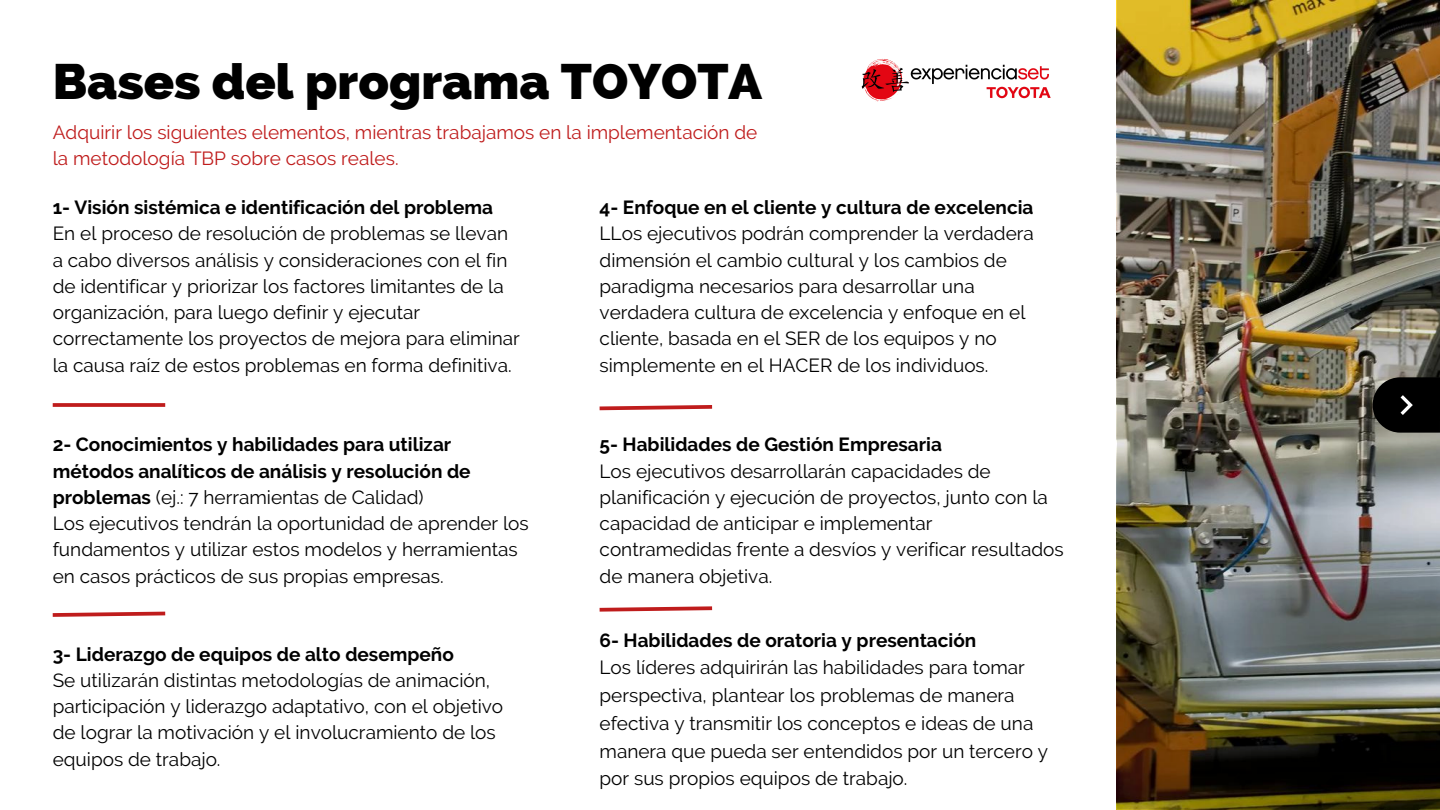
<style>
.page{position:relative;width:1440px;height:810px;background:#fff}
.page>*{position:absolute;margin:0;border:0;box-sizing:border-box;transform-origin:0 0}
.t1{font:800 50px "Raleway";color:#000}
.t2{font:19px/26.2px "Raleway";color:#000}
.t3{font:700 19px "Raleway";color:#000}
.t4{font:19px/26.2px "Raleway";color:#bf1c1c}
.s1{font-weight:700}
</style>
<div class="page">
<svg style="left:53px;top:403px;width:112px;height:4px"></svg>
<svg style="left:52px;top:611px;width:114px;height:6px"></svg>
<svg style="left:599px;top:405px;width:114px;height:6px"></svg>
<svg style="left:599px;top:606px;width:114px;height:6px"></svg>
<img style="left:1117px;top:0;width:322px;height:809px">
<svg style="left:1373px;top:377px;width:67px;height:56px;background:#131312"></svg>
<img style="left:861px;top:59px;width:190px;height:43px">
<h1 class="t1" style="left:53px;top:52px;width:711px">Bases del programa TOYOTA</h1>
<p class="t4" style="left:53px;top:119px;width:706px">Adquirir los siguientes elementos, mientras trabajamos en la implementación de la metodología TBP sobre casos reales.</p>
<p class="t3" style="left:53px;top:196px;width:442px">1- Visión sistémica e identificación del problema</p>
<p class="t2" style="left:53px;top:220px;width:469px">En el proceso de resolución de problemas se llevan a cabo diversos análisis y consideraciones con el fin de identificar y priorizar los factores limitantes de la organización, para luego definir y ejecutar correctamente los proyectos de mejora para eliminar la causa raíz de estos problemas en forma definitiva.</p>
<p class="t2" style="left:53px;top:432px;width:478px"><span class="s1">2- Conocimientos y habilidades para utilizar métodos analíticos de análisis y resolución de problemas</span> (ej.: 7 herramientas de Calidad)<br>Los ejecutivos tendrán la oportunidad de aprender los fundamentos y utilizar estos modelos y herramientas en casos prácticos de sus propias empresas.</p>
<p class="t3" style="left:53px;top:643px;width:403px">3- Liderazgo de equipos de alto desempeño</p>
<p class="t2" style="left:53px;top:667px;width:452px">Se utilizarán distintas metodologías de animación, participación y liderazgo adaptativo, con el objetivo de lograr la motivación y el involucramiento de los equipos de trabajo.</p>
<p class="t3" style="left:600px;top:196px;width:435px">4- Enfoque en el cliente y cultura de excelencia</p>
<p class="t2" style="left:600px;top:220px;width:436px">LLos ejecutivos podrán comprender la verdadera dimensión el cambio cultural y los cambios de paradigma necesarios para desarrollar una verdadera cultura de excelencia y enfoque en el cliente, basada en el SER de los equipos y no simplemente en el HACER de los individuos.</p>
<p class="t3" style="left:600px;top:434px;width:344px">5- Habilidades de Gestión Empresaria</p>
<p class="t2" style="left:600px;top:458px;width:466px">Los ejecutivos desarrollarán capacidades de planificación y ejecución de proyectos, junto con la capacidad de anticipar e implementar contramedidas frente a desvíos y verificar resultados de manera objetiva.</p>
<p class="t3" style="left:600px;top:629px;width:378px">6- Habilidades de oratoria y presentación</p>
<p class="t2" style="left:600px;top:654px;width:450px;line-height:27.8px">Los líderes adquirirán las habilidades para tomar perspectiva, plantear los problemas de manera efectiva y transmitir los conceptos e ideas de una manera que pueda ser entendidos por un tercero y por sus propios equipos de trabajo.</p>
</div>
